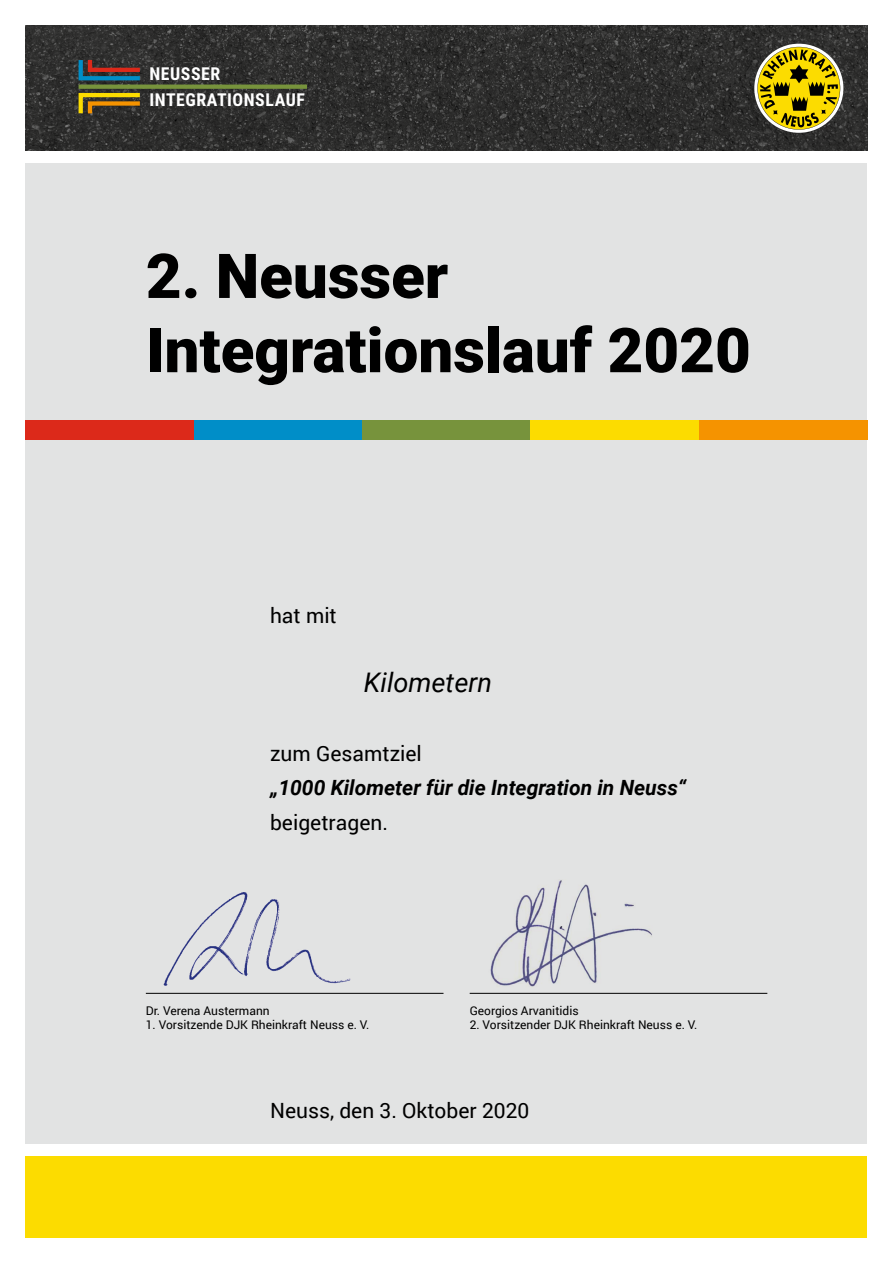
<style>
.page{position:relative;width:893px;height:1263px;background:#fff}
.page>*{position:absolute;margin:0;border:0;box-sizing:border-box;transform-origin:0 0}
.t1{font:900 61.8px/74.2px "Roboto";color:#000}
.t2{font:italic 27px "Roboto";color:#000}
.t3{font:21px "Roboto";color:#000}
.t4{font:italic 700 21px "Roboto";color:#000}
.t5{font:700 17.85px/25.2px "Roboto Condensed";letter-spacing:.03em;color:#fff}
.t6{font:12px "Roboto";color:#000}
</style>
<div class="page">
<img style="left:26px;top:26px;width:841px;height:125px">
<div style="left:26px;top:164px;width:841px;height:980px;background:#e2e3e3"></div>
<div style="left:26px;top:1156px;width:841px;height:81px;background:#fcdc00"></div>
<svg style="left:79px;top:85px;width:228px;height:4px"></svg>
<svg style="left:76px;top:91px;width:68px;height:27px;background:#705c20"></svg>
<svg style="left:76px;top:56px;width:68px;height:27px;background:#404148"></svg>
<div style="left:26px;top:420px;width:168px;height:19px;background:#dc291a"></div>
<div style="left:194px;top:420px;width:168px;height:19px;background:#008ec8"></div>
<div style="left:362px;top:420px;width:169px;height:19px;background:#77933c"></div>
<div style="left:531px;top:420px;width:168px;height:19px;background:#fcdc00"></div>
<div style="left:699px;top:420px;width:168px;height:19px;background:#f59300"></div>
<hr style="left:146px;top:993px;width:297px;height:1px;background:#000">
<hr style="left:470px;top:993px;width:297px;height:1px;background:#000">
<img style="left:490px;top:880px;width:162px;height:107px">
<img style="left:163px;top:892px;width:188px;height:94px">
<svg style="left:754px;top:44px;width:89px;height:89px"></svg>
<svg style="left:757px;top:47px;width:83px;height:83px;background:#a6941b"></svg>
<h3 class="t5" style="left:150px;top:61px;width:157px">NEUSSER<br>INTEGRATIONSLAUF</h3>
<h1 class="t1" style="left:146px;top:237px;width:606px">2. Neusser<br>Integrationslauf 2020</h1>
<h3 class="t3" style="left:270px;top:600px;width:68px">hat mit</h3>
<h2 class="t2" style="left:364px;top:663px;width:129px">Kilometern</h2>
<h3 class="t3" style="left:270px;top:738px;width:153px">zum Gesamtziel</h3>
<h3 class="t4" style="left:270px;top:773px;width:418px">„1000 Kilometer für die Integration in Neuss“</h3>
<h3 class="t3" style="left:270px;top:807px;width:119px">beigetragen.</h3>
<p class="t6" style="left:146px;top:1002px;width:125px">Dr. Verena Austermann</p>
<p class="t6" style="left:146px;top:1016px;width:225px">1. Vorsitzende DJK Rheinkraft Neuss e. V.</p>
<p class="t6" style="left:470px;top:1002px;width:110px">Georgios Arvanitidis</p>
<p class="t6" style="left:470px;top:1016px;width:229px">2. Vorsitzender DJK Rheinkraft Neuss e. V.</p>
<h3 class="t3" style="left:270px;top:1096px;width:261px">Neuss, den 3. Oktober 2020</h3>
</div>
